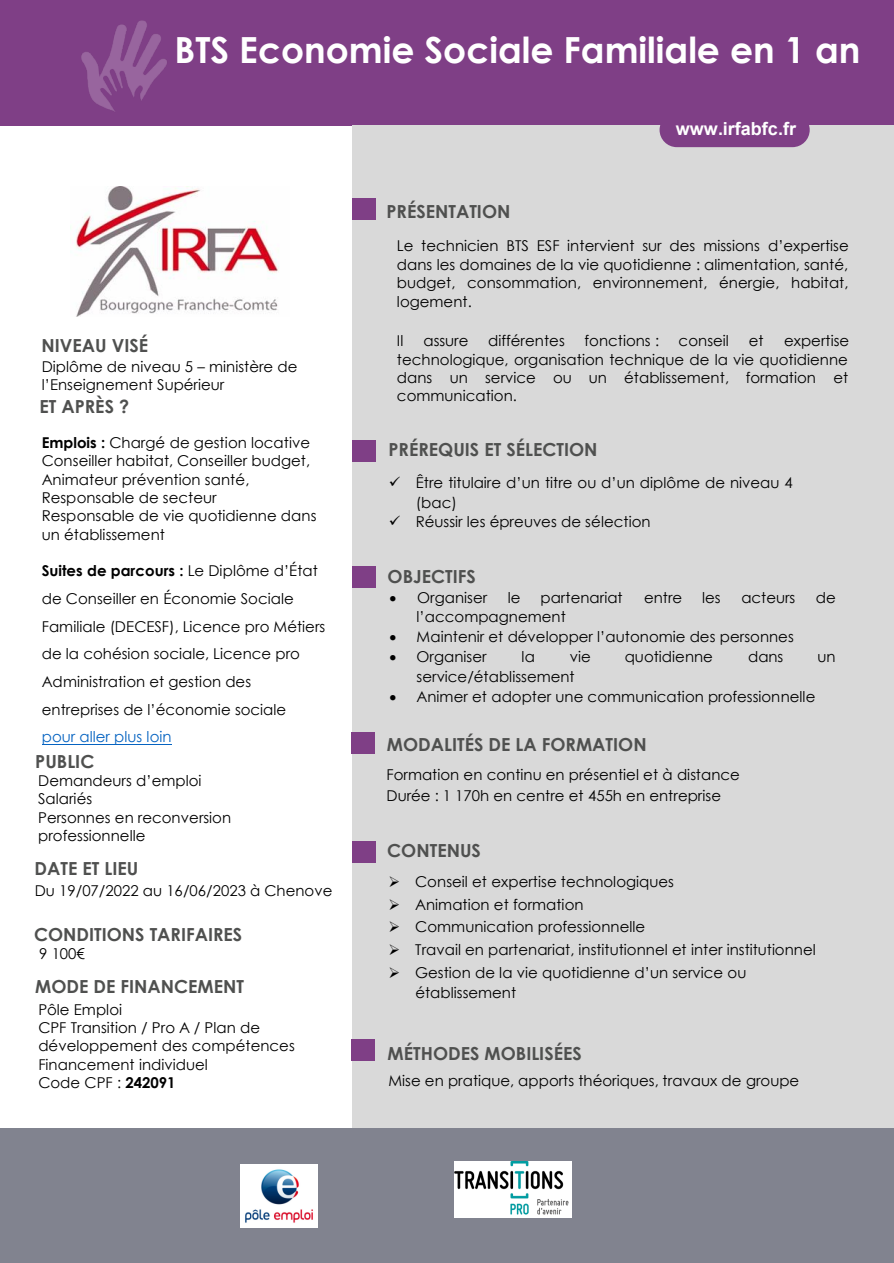
<style>
.page{position:relative;width:894px;height:1263px;background:#fff}
.page>*{position:absolute;margin:0;border:0;box-sizing:border-box;transform-origin:0 0}
.t1{font:700 36px "Century Gothic";color:#fff}
.t2{font:700 18px "Century Gothic";color:#4f504f}
.t3{font:700 18px "Arial";color:#fff}
.t4{font:15px/18.5px "Century Gothic";color:#000}
.t5{font:15px "Century Gothic";letter-spacing:.005em;color:#0563c1}
.s1{font-weight:700}
</style>
<div class="page">
<div style="left:0;top:0;width:893px;height:126px;background:#7f3f86"></div>
<div style="left:352px;top:126px;width:541px;height:1136px;background:#d9d9d9"></div>
<div style="left:659px;top:113px;width:150px;height:34px;background:#7f3f86;border-radius:17px"></div>
<img style="left:70px;top:187px;width:209px;height:130px">
<div style="left:352px;top:440px;width:23px;height:22px;background:#7f3f86"></div>
<div style="left:0;top:1128px;width:893px;height:135px;background:#81838f"></div>
<div style="left:352px;top:198px;width:23px;height:22px;background:#7f3f86"></div>
<div style="left:352px;top:566px;width:23px;height:21px;background:#7f3f86"></div>
<div style="left:352px;top:732px;width:23px;height:22px;background:#7f3f86"></div>
<div style="left:352px;top:841px;width:23px;height:22px;background:#7f3f86"></div>
<div style="left:351px;top:1039px;width:24px;height:22px;background:#7f3f86"></div>
<hr style="left:42px;top:744px;width:130px;height:1px;background:#0563c1">
<img style="left:81px;top:20px;width:86px;height:92px">
<img style="left:241px;top:1165px;width:76px;height:63px">
<img style="left:454px;top:1161px;width:117px;height:56px">
<h1 class="t1" style="left:174px;top:36px;width:687px">BTS Economie Sociale Familiale en 1 an</h1>
<p class="t2" style="left:42px;top:338px;width:108px">NIVEAU VISÉ</p>
<p class="t4" style="left:42px;top:359px;width:257px">Diplôme de niveau 5 – ministère de l’Enseignement Supérieur</p>
<p class="t2" style="left:39px;top:399px;width:91px">ET APRÈS ?</p>
<p class="t4" style="left:42px;top:434px;width:276px"><span class="s1">Emplois :</span> Chargé de gestion locative<br>Conseiller habitat, Conseiller budget,<br>Animateur prévention santé,<br>Responsable de secteur<br>Responsable de vie quotidienne dans un établissement</p>
<p class="t4" style="left:42px;top:559px;width:285px;line-height:27.6px"><span class="s1">Suites de parcours :</span> Le Diplôme d’État de Conseiller en Économie Sociale Familiale (DECESF), Licence pro Métiers de la cohésion sociale, Licence pro Administration et gestion des entreprises de l’économie sociale</p>
<p class="t5" style="left:42px;top:731px;width:131px">pour aller plus loin</p>
<p class="t4" style="left:38px;top:773px;width:194px">Demandeurs d’emploi<br>Salariés<br>Personnes en reconversion professionnelle</p>
<p class="t2" style="left:35px;top:754px;width:61px">PUBLIC</p>
<p class="t2" style="left:35px;top:862px;width:105px">DATE ET LIEU</p>
<p class="t4" style="left:35px;top:883px;width:299px">Du 19/07/2022 au 16/06/2023 à Chenove</p>
<p class="t2" style="left:34px;top:927px;width:210px">CONDITIONS TARIFAIRES</p>
<p class="t4" style="left:39px;top:946px;width:47px">9 100€</p>
<p class="t2" style="left:35px;top:979px;width:210px">MODE DE FINANCEMENT</p>
<p class="t4" style="left:38px;top:1001px;width:258px">Pôle Emploi<br>CPF Transition / Pro A / Plan de développement des compétences<br>Financement individuel<br>Code CPF : <span class="s1">242091</span></p>
<p class="t2" style="left:386px;top:205px;width:125px">PRÉSENTATION</p>
<p class="t3" style="left:675px;top:122px;width:122px">www.irfabfc.fr</p>
<p class="t4" style="left:397px;top:238px;width:453px;text-align:justify">Le technicien BTS ESF intervient sur des missions d’expertise dans les domaines de la vie quotidienne : alimentation, santé, budget, consommation, environnement, énergie, habitat, logement.</p>
<p class="t4" style="left:397px;top:333px;width:8px">Il</p>
<p class="t4" style="left:423px;top:333px;width:46px">assure</p>
<p class="t4" style="left:488px;top:333px;width:78px">différentes</p>
<p class="t4" style="left:584px;top:333px;width:76px">fonctions :</p>
<p class="t4" style="left:678px;top:333px;width:52px">conseil</p>
<p class="t4" style="left:748px;top:333px;width:16px">et</p>
<p class="t4" style="left:397px;top:333px;width:453px;text-align:justify;text-indent:387px">expertise technologique, organisation technique de la vie quotidienne dans un service ou un établissement, formation et communication.</p>
<p class="t2" style="left:388px;top:442px;width:210px">PRÉREQUIS ET SÉLECTION</p>
<p class="t4" style="left:415px;top:474px;width:378px;line-height:19.8px">Être titulaire d’un titre ou d’un diplôme de niveau 4 (bac)<br>Réussir les épreuves de sélection</p>
<p class="t2" style="left:387px;top:569px;width:90px">OBJECTIFS</p>
<p class="t4" style="left:417px;top:589px;width:72px">Organiser</p>
<p class="t4" style="left:507px;top:589px;width:14px">le</p>
<p class="t4" style="left:540px;top:589px;width:84px">partenariat</p>
<p class="t4" style="left:643px;top:589px;width:40px">entre</p>
<p class="t4" style="left:701px;top:589px;width:20px">les</p>
<p class="t4" style="left:741px;top:589px;width:55px">acteurs</p>
<p class="t4" style="left:815px;top:589px;width:21px">de</p>
<p class="t4" style="left:416px;top:608px;width:378px;line-height:19.8px">l’accompagnement<br>Maintenir et développer l’autonomie des personnes<br>Organiser</p>
<p class="t4" style="left:521px;top:649px;width:15px">la</p>
<p class="t4" style="left:569px;top:649px;width:23px">vie</p>
<p class="t4" style="left:624px;top:649px;width:90px">quotidienne</p>
<p class="t4" style="left:747px;top:649px;width:37px">dans</p>
<p class="t4" style="left:817px;top:649px;width:20px">un</p>
<p class="t4" style="left:416px;top:668px;width:400px;line-height:20px">service/établissement<br>Animer et adopter une communication professionnelle</p>
<p class="t2" style="left:387px;top:738px;width:261px">MODALITÉS DE LA FORMATION</p>
<p class="t4" style="left:386px;top:765px;width:355px;line-height:21.5px">Formation en continu en présentiel et à distance<br>Durée : 1 170h en centre et 455h en entreprise</p>
<p class="t2" style="left:387px;top:844px;width:95px">CONTENUS</p>
<p class="t4" style="left:415px;top:871px;width:402px;line-height:22.8px">Conseil et expertise technologiques<br>Animation et formation<br>Communication professionnelle<br>Travail en partenariat, institutionnel et inter institutionnel Gestion de la vie quotidienne d’un service ou</p>
<p class="t4" style="left:415px;top:985px;width:102px">établissement</p>
<p class="t2" style="left:387px;top:1047px;width:196px">MÉTHODES MOBILISÉES</p>
<p class="t4" style="left:388px;top:1072px;width:412px">Mise en pratique, apports théoriques, travaux de groupe</p>
</div>
